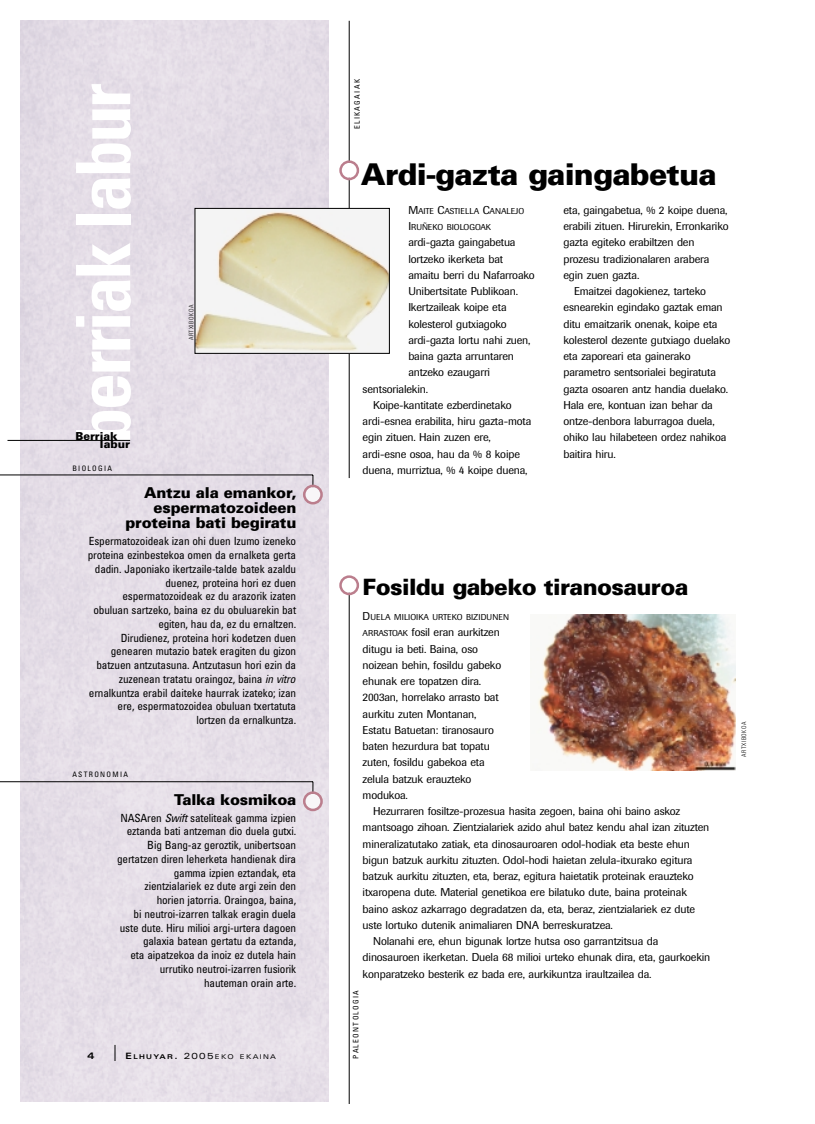
<style>
.page{position:relative;width:815px;height:1124px;background:#fff}
.page>*{position:absolute;margin:0;border:0;box-sizing:border-box;transform-origin:0 0}
.t1{font:700 condensed 75px "Univers";letter-spacing:-.04em;color:#fff}
.t2{font:900 30px "Univers";letter-spacing:-.025em;color:#000}
.t3{font:900 22.5px "Univers";letter-spacing:-.025em;color:#000}
.t4{font:900 15px/15px "Univers";letter-spacing:-.015em;color:#000;text-align:right}
.t5{font:11.25px/16.2px "Imago";letter-spacing:-.015em;color:#000}
.t6{font:condensed 11.25px/13.8px "Univers";letter-spacing:-.015em;color:#000;text-align:right}
.t7{font:900 11px/8.1px "Univers";color:#000}
.t8{font:700 expanded 9.38px "Univers";color:#000}
.t9{font:8.5px/16.2px "Imago";color:#000}
.t10{font:condensed 7.5px "Univers";letter-spacing:.18em;color:#000}
.t11{font:expanded 6.5px "Univers";letter-spacing:.2em;color:#000}
.t12{font:300 condensed 6.25px "Univers";letter-spacing:.09em;color:#000}
.s1{font-style:italic}
.s2{font-weight:700;font-size:8.75px}
.s3{font-weight:700}
.s4{font-size:8.75px}
.s5{font-size:11.25px}
.s6{font-size:8.5px}
</style>
<div class="page">
<div style="left:20px;top:21px;width:308px;height:1080px;background:#e5dde7"></div>
<hr style="left:8px;top:440px;width:122px;height:1px;background:#000">
<svg style="left:115px;top:1045px;width:1px;height:16px"></svg>
<hr style="left:0;top:475px;width:313px;height:1px;background:#000">
<div style="left:305px;top:487px;width:15px;height:15px;background:#f8f6f8;border-radius:50%"></div>
<div style="left:303px;top:485px;width:20px;height:19px;border:2px solid #bb7e8d;border-radius:50%"></div>
<hr style="left:0;top:781px;width:313px;height:1px;background:#000">
<div style="left:305px;top:794px;width:15px;height:15px;background:#f8f6f8;border-radius:50%"></div>
<div style="left:303px;top:791px;width:20px;height:20px;border:2px solid #bb7e8d;border-radius:50%"></div>
<hr style="left:349px;top:584px;width:1px;height:520px;background:#000">
<hr style="left:349px;top:21px;width:1px;height:457px;background:#000">
<div style="left:342px;top:163px;width:15px;height:15px;background:#fff;border-radius:50%"></div>
<div style="left:339px;top:160px;width:20px;height:20px;border:2px solid #bb7e8d;border-radius:50%"></div>
<div style="left:342px;top:578px;width:15px;height:15px;background:#fff;border-radius:50%"></div>
<div style="left:339px;top:575px;width:20px;height:20px;border:2px solid #bb7e8d;border-radius:50%"></div>
<img style="left:197px;top:210px;width:191px;height:141px">
<div style="left:195px;top:208px;width:195px;height:145px;border:1px solid #000"></div>
<img style="left:537px;top:614px;width:199px;height:156px">
<h1 class="t1" style="left:76px;top:445px;width:363px;rotate:-90deg">berriak labur</h1>
<p class="t7" style="left:100px;top:433px;width:32px;text-indent:-25px">Berriak labur</p>
<p class="t10" style="left:72px;top:465px;width:41px">BIOLOGIA</p>
<p class="t12" style="left:189px;top:340px;width:37px;rotate:-90deg">ARTXIBOKOA</p>
<h3 class="t4" style="left:126px;top:487px;width:172px">Antzu ala emankor, espermatozoideen proteina bati begiratu</h3>
<p class="t6" style="left:88px;top:535px;width:210px">Espermatozoideak izan ohi duen Izumo izeneko proteina ezinbestekoa omen da ernalketa gerta dadin. Japoniako ikertzaile-talde batek azaldu duenez, proteina hori ez duen espermatozoideak ez du arazorik izaten obuluan sartzeko, baina ez du obuluarekin bat egiten, hau da, ez du ernaltzen.<br>Dirudienez, proteina hori kodetzen duen genearen mutazio batek eragiten du gizon batzuen antzutasuna. Antzutasun hori ezin da zuzenean tratatu oraingoz, baina <span class="s1">in vitro </span>ernalkuntza erabil daiteke haurrak izateko; izan ere, espermatozoidea obuluan txertatuta lortzen da ernalkuntza.</p>
<p class="t10" style="left:72px;top:772px;width:57px">ASTRONOMIA</p>
<h3 class="t4" style="left:174px;top:794px;width:124px">Talka kosmikoa</h3>
<p class="t6" style="left:117px;top:812px;width:181px">NASAren <span class="s1">Swift</span> sateliteak gamma izpien eztanda bati antzeman dio duela gutxi.<br>Big Bang-az geroztik, unibertsoan gertatzen diren leherketa handienak dira gamma izpien eztandak, eta zientzialariek ez dute argi zein den horien jatorria. Oraingoa, baina,<br>bi neutroi-izarren talkak eragin duela uste dute. Hiru milioi argi-urtera dagoen galaxia batean gertatu da eztanda,<br>eta aipatzekoa da inoiz ez dutela hain urrutiko neutroi-izarren fusiorik hauteman orain arte.</p>
<p class="t8" style="left:87px;top:1052px;width:8px">4</p>
<p class="t11" style="left:126px;top:1054px;width:152px"><span class="s2">E</span><span class="s3">LHUYAR</span><span class="s2">.</span> <span class="s4">2005</span>EKO EKAINA</p>
<p class="t10" style="left:354px;top:129px;width:51px;rotate:-90deg">ELIKAGAIAK</p>
<h2 class="t2" style="left:361px;top:163px;width:357px">Ardi-gazta gaingabetua</h2>
<p class="t9" style="left:408px;top:204px;width:117px"><span class="s5">M</span>AITE <span class="s5">C</span>ASTIELLA <span class="s5">C</span>ANALEJO<br><span class="s5">I</span>RUÑEKO BIOLOGOAK</p>
<p class="t5" style="left:408px;top:235px;width:109px">ardi-gazta gaingabetua</p>
<p class="t5" style="left:408px;top:252px;width:96px">lortzeko ikerketa bat</p>
<p class="t5" style="left:408px;top:268px;width:128px">amaitu berri du Nafarroako</p>
<p class="t5" style="left:408px;top:284px;width:111px">Unibertsitate Publikoan.</p>
<p class="t5" style="left:408px;top:300px;width:100px">Ikertzaileak koipe eta</p>
<p class="t5" style="left:408px;top:317px;width:100px">kolesterol gutxiagoko</p>
<p class="t5" style="left:408px;top:333px;width:124px">ardi-gazta lortu nahi zuen,</p>
<p class="t5" style="left:408px;top:349px;width:107px">baina gazta arruntaren</p>
<p class="t5" style="left:408px;top:365px;width:83px">antzeko ezaugarri</p>
<p class="t5" style="left:363px;top:382px;width:67px">sentsorialekin.</p>
<p class="t5" style="left:373px;top:398px;width:140px">Koipe-kantitate ezberdinetako</p>
<p class="t5" style="left:363px;top:414px;width:170px">ardi-esnea erabilita, hiru gazta-mota</p>
<p class="t5" style="left:363px;top:430px;width:130px">egin zituen. Hain zuzen ere,</p>
<p class="t5" style="left:363px;top:447px;width:159px">ardi-esne osoa, hau da % 8 koipe</p>
<p class="t5" style="left:363px;top:463px;width:166px">duena, murriztua, % 4 koipe duena,</p>
<p class="t5" style="left:563px;top:203px;width:166px">eta, gaingabetua, % 2 koipe duena,</p>
<p class="t5" style="left:563px;top:219px;width:167px">erabili zituen. Hirurekin, Erronkariko</p>
<p class="t5" style="left:563px;top:235px;width:133px">gazta egiteko erabiltzen den</p>
<p class="t5" style="left:563px;top:252px;width:147px">prozesu tradizionalaren arabera</p>
<p class="t5" style="left:563px;top:268px;width:77px">egin zuen gazta.</p>
<p class="t5" style="left:574px;top:284px;width:134px">Emaitzei dagokienez, tarteko</p>
<p class="t5" style="left:563px;top:300px;width:161px">esnearekin egindako gaztak eman</p>
<p class="t5" style="left:563px;top:317px;width:156px">ditu emaitzarik onenak, koipe eta</p>
<p class="t5" style="left:563px;top:333px;width:168px">kolesterol dezente gutxiago duelako</p>
<p class="t5" style="left:563px;top:349px;width:129px">eta zaporeari eta gainerako</p>
<p class="t5" style="left:563px;top:365px;width:154px">parametro sentsorialei begiratuta</p>
<p class="t5" style="left:563px;top:382px;width:166px">gazta osoaren antz handia duelako.</p>
<p class="t5" style="left:563px;top:398px;width:151px">Hala ere, kontuan izan behar da</p>
<p class="t5" style="left:563px;top:414px;width:153px">ontze-denbora laburragoa duela,</p>
<p class="t5" style="left:563px;top:430px;width:164px">ohiko lau hilabeteen ordez nahikoa</p>
<p class="t5" style="left:563px;top:447px;width:54px">baitira hiru.</p>
<h3 class="t3" style="left:363px;top:578px;width:327px">Fosildu gabeko tiranosauroa</h3>
<p class="t9" style="left:363px;top:610px;width:148px"><span class="s5">D</span>UELA MILIOIKA URTEKO BIZIDUNEN</p>
<p class="t5" style="left:363px;top:625px;width:140px"><span class="s6">ARRASTOAK</span> fosil eran aurkitzen ditugu ia beti. Baina, oso noizean behin, fosildu gabeko ehunak ere topatzen dira.<br>2003an, horrelako arrasto bat aurkitu zuten Montanan,<br>Estatu Batuetan: tiranosauro baten hezurdura bat topatu zuten, fosildu gabekoa eta zelula batzuk erauzteko modukoa.</p>
<p class="t5" style="left:373px;top:804px;width:309px">Hezurraren fosiltze-prozesua hasita zegoen, baina ohi baino askoz</p>
<p class="t5" style="left:363px;top:820px;width:348px">mantsoago zihoan. Zientzialariek azido ahul batez kendu ahal izan zituzten</p>
<p class="t5" style="left:363px;top:837px;width:329px">mineralizatutako zatiak, eta dinosauroaren odol-hodiak eta beste ehun</p>
<p class="t5" style="left:363px;top:853px;width:331px">bigun batzuk aurkitu zituzten. Odol-hodi haietan zelula-itxurako egitura</p>
<p class="t5" style="left:363px;top:869px;width:333px">batzuk aurkitu zituzten, eta, beraz, egitura haietatik proteinak erauzteko</p>
<p class="t5" style="left:363px;top:885px;width:326px">itxaropena dute. Material genetikoa ere bilatuko dute, baina proteinak</p>
<p class="t5" style="left:363px;top:902px;width:334px">baino askoz azkarrago degradatzen da, eta, beraz, zientzialariek ez dute</p>
<p class="t5" style="left:363px;top:918px;width:252px">uste lortuko dutenik animaliaren DNA berreskuratzea.</p>
<p class="t5" style="left:373px;top:934px;width:287px">Nolanahi ere, ehun bigunak lortze hutsa oso garrantzitsua da</p>
<p class="t5" style="left:363px;top:950px;width:349px">dinosauroen ikerketan. Duela 68 milioi urteko ehunak dira, eta, gaurkoekin</p>
<p class="t5" style="left:363px;top:967px;width:290px">konparatzeko besterik ez bada ere, aurkikuntza iraultzailea da.</p>
<p class="t10" style="left:353px;top:1058px;width:70px;rotate:-90deg">PALEONTOLOGIA</p>
<p class="t12" style="left:742px;top:757px;width:37px;rotate:-90deg">ARTXIBOKOA</p>
</div>
